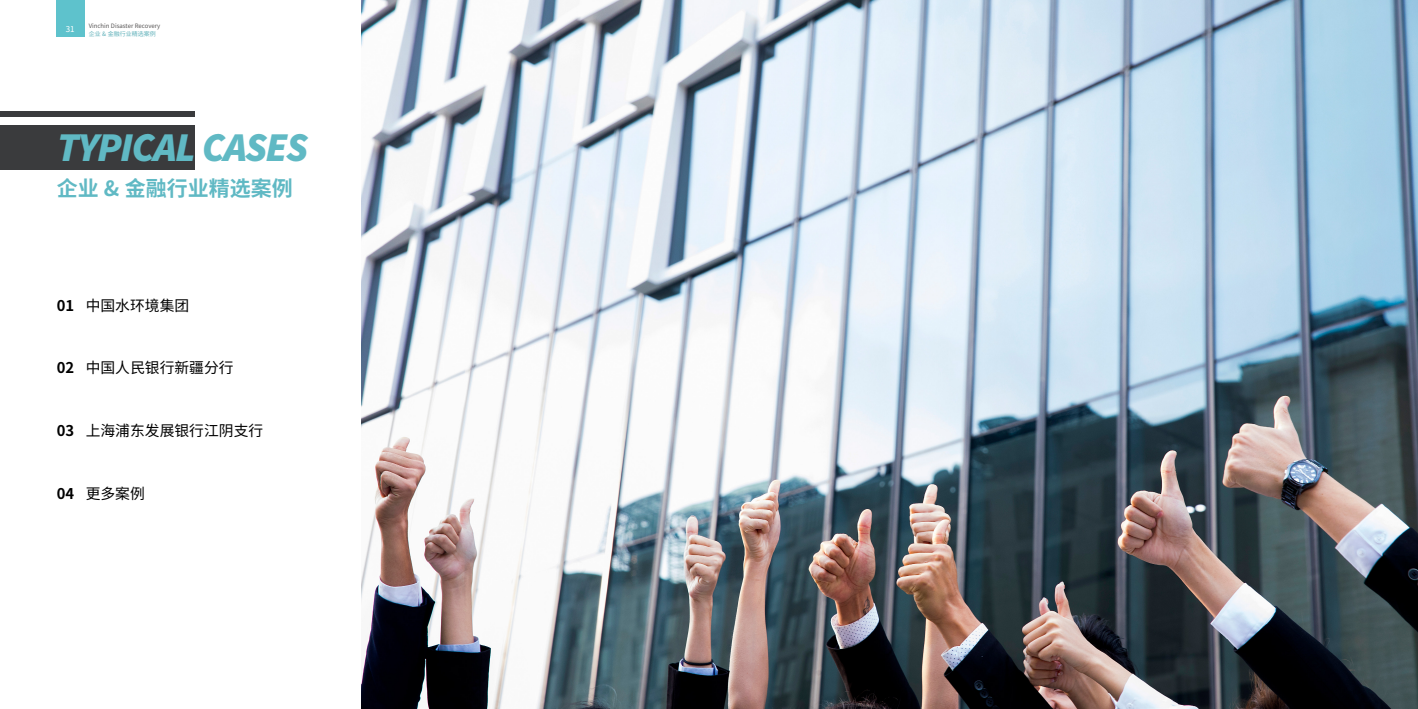
<style>
.page{position:relative;width:1418px;height:709px;background:#fff}
.page>*{position:absolute;margin:0;border:0;box-sizing:border-box;transform-origin:0 0}
.t1{font:italic 900 41px "Source Sans Pro";letter-spacing:-.035em;color:#60b9c4}
.t2{font:700 21px "Source Han Sans CN";color:#60b9c4}
.t3{font:14.8px "Source Han Sans CN";color:#000}
.t4{font:8px "Source Han Sans CN";color:#fff}
.t5{font:6px "Source Han Sans CN";color:#595757}
.t6{font:6px "Source Han Sans CN";color:#60b1ba}
.s1{font-weight:700}
</style>
<div class="page">
<div style="left:56px;top:0;width:28px;height:37px;background:#5ec2cc"></div>
<img style="left:361px;top:0;width:1056px;height:709px">
<div style="left:0;top:125px;width:194px;height:45px;background:#3a3b3d"></div>
<div style="left:0;top:111px;width:194px;height:6px;background:#3a3b3d"></div>
<p class="t4" style="left:66px;top:24px;width:10px">31</p>
<p class="t5" style="left:89px;top:23px;width:73px">Vinchin Disaster Recovery</p>
<p class="t6" style="left:89px;top:31px;width:69px">企业 &amp; 金融行业精选案例</p>
<h1 class="t1" style="left:57px;top:121px;width:253px">TYPICAL CASES</h1>
<h2 class="t2" style="left:57px;top:177px;width:238px">企业 &amp; 金融行业精选案例</h2>
<p class="t3" style="left:57px;top:297px;width:134px"><span class="s1">01</span> 中国水环境集团</p>
<p class="t3" style="left:57px;top:360px;width:178px"><span class="s1">02</span> 中国人民银行新疆分行</p>
<p class="t3" style="left:57px;top:422px;width:208px"><span class="s1">03</span> 上海浦东发展银行江阴支行</p>
<p class="t3" style="left:57px;top:485px;width:90px"><span class="s1">04</span> 更多案例</p>
</div>
